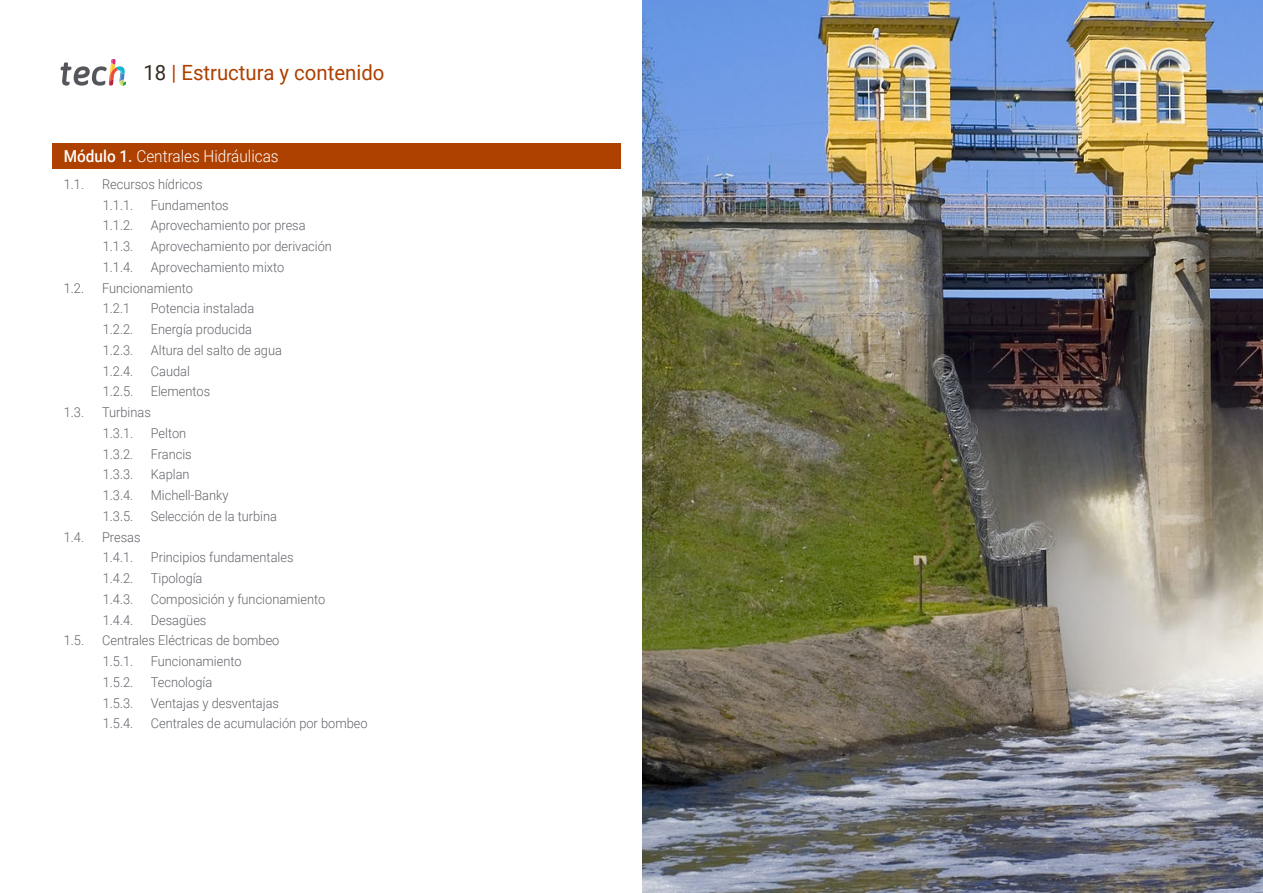
<style>
.page{position:relative;width:1263px;height:893px;background:#fff}
.page>*{position:absolute;margin:0;border:0;box-sizing:border-box;transform-origin:0 0}
.t1{font:21px "Roboto";color:#ae4000}
.t2{font:300 16.5px "Roboto";color:#fff;scale:.93 1}
.t3{font:300 13.5px/20.7px "Roboto";color:#61646a;scale:.95 1}
.s1{color:#312e20}
.s2{font-weight:500}
</style>
<div class="page">
<img style="left:642px;top:0;width:621px;height:893px">
<div style="left:53px;top:143px;width:568px;height:25px;background:#ae4000"></div>
<svg style="left:61px;top:59px;width:65px;height:27px"></svg>
<h1 class="t1" style="left:144px;top:57px;width:242px"><span class="s1">18</span> | Estructura y contenido</h1>
<p class="t2" style="left:64px;top:144px;width:233px"><span class="s2">Módulo 1.</span> Centrales Hidráulicas</p>
<p class="t3" style="left:64px;top:173px;width:23px">1.1.</p>
<p class="t3" style="left:102px;top:173px;width:107px">Recursos hídricos<br>1.1.1.</p>
<p class="t3" style="left:151px;top:194px;width:83px">Fundamentos</p>
<p class="t3" style="left:103px;top:215px;width:34px">1.1.2.</p>
<p class="t3" style="left:151px;top:215px;width:164px">Aprovechamiento por presa</p>
<p class="t3" style="left:103px;top:236px;width:34px">1.1.3.</p>
<p class="t3" style="left:151px;top:236px;width:192px">Aprovechamiento por derivación</p>
<p class="t3" style="left:103px;top:256px;width:34px">1.1.4.</p>
<p class="t3" style="left:151px;top:256px;width:142px">Aprovechamiento mixto</p>
<p class="t3" style="left:64px;top:277px;width:23px">1.2.</p>
<p class="t3" style="left:102px;top:277px;width:97px">Funcionamiento<br>1.2.1</p>
<p class="t3" style="left:151px;top:298px;width:110px">Potencia instalada</p>
<p class="t3" style="left:103px;top:319px;width:34px">1.2.2.</p>
<p class="t3" style="left:151px;top:319px;width:108px">Energía producida</p>
<p class="t3" style="left:103px;top:339px;width:34px">1.2.3.</p>
<p class="t3" style="left:151px;top:339px;width:140px">Altura del salto de agua</p>
<p class="t3" style="left:103px;top:360px;width:34px">1.2.4.</p>
<p class="t3" style="left:151px;top:360px;width:43px">Caudal</p>
<p class="t3" style="left:103px;top:381px;width:34px">1.2.5.</p>
<p class="t3" style="left:151px;top:381px;width:64px">Elementos</p>
<p class="t3" style="left:64px;top:402px;width:23px">1.3.</p>
<p class="t3" style="left:102px;top:402px;width:53px">Turbinas<br>1.3.1.</p>
<p class="t3" style="left:151px;top:422px;width:39px">Pelton</p>
<p class="t3" style="left:103px;top:443px;width:34px">1.3.2.</p>
<p class="t3" style="left:151px;top:443px;width:45px">Francis</p>
<p class="t3" style="left:103px;top:464px;width:34px">1.3.3.</p>
<p class="t3" style="left:151px;top:464px;width:42px">Kaplan</p>
<p class="t3" style="left:103px;top:485px;width:34px">1.3.4.</p>
<p class="t3" style="left:151px;top:485px;width:83px">Michell-Banky</p>
<p class="t3" style="left:103px;top:505px;width:34px">1.3.5.</p>
<p class="t3" style="left:151px;top:505px;width:134px">Selección de la turbina</p>
<p class="t3" style="left:64px;top:526px;width:23px">1.4.</p>
<p class="t3" style="left:102px;top:526px;width:42px">Presas<br>1.4.1.</p>
<p class="t3" style="left:151px;top:547px;width:152px">Principios fundamentales</p>
<p class="t3" style="left:103px;top:568px;width:34px">1.4.2.</p>
<p class="t3" style="left:151px;top:568px;width:56px">Tipología</p>
<p class="t3" style="left:103px;top:588px;width:34px">1.4.3.</p>
<p class="t3" style="left:151px;top:588px;width:185px">Composición y funcionamiento</p>
<p class="t3" style="left:103px;top:609px;width:34px">1.4.4.</p>
<p class="t3" style="left:151px;top:609px;width:60px">Desagües</p>
<p class="t3" style="left:64px;top:630px;width:23px">1.5.</p>
<p class="t3" style="left:102px;top:630px;width:188px">Centrales Eléctricas de bombeo<br>1.5.1.</p>
<p class="t3" style="left:151px;top:651px;width:97px">Funcionamiento</p>
<p class="t3" style="left:103px;top:671px;width:34px">1.5.2.</p>
<p class="t3" style="left:151px;top:671px;width:66px">Tecnología</p>
<p class="t3" style="left:103px;top:692px;width:34px">1.5.3.</p>
<p class="t3" style="left:151px;top:692px;width:136px">Ventajas y desventajas</p>
<p class="t3" style="left:103px;top:713px;width:34px">1.5.4.</p>
<p class="t3" style="left:151px;top:713px;width:230px">Centrales de acumulación por bombeo</p>
</div>
